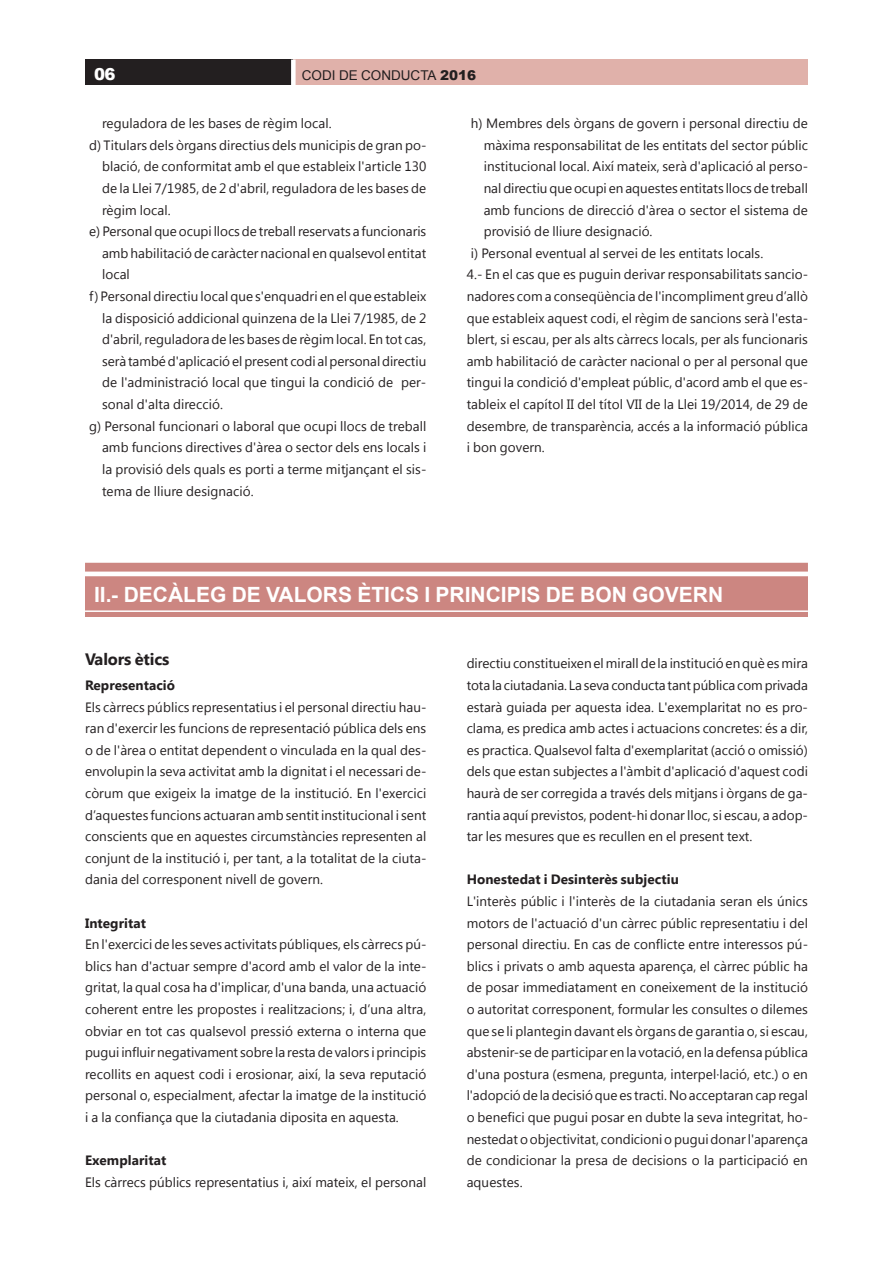
<style>
.page{position:relative;width:893px;height:1263px;background:#fff}
.page>*{position:absolute;margin:0;border:0;box-sizing:border-box;transform-origin:0 0}
.t1{font:700 21px "Arial";color:#fff}
.t2{font:700 16.5px "Segoe UI";letter-spacing:-.01em;color:#231f20}
.t3{font:900 16.5px "Arial";color:#fff}
.t4{font:13.5px/21.6px "Segoe UI";letter-spacing:.005em;color:#231f20;text-align:justify}
.t5{font:700 13.5px "Segoe UI";letter-spacing:.005em;color:#231f20}
.t6{font:13.5px "Arial";color:#231f20}
.s1{font-weight:900}
</style>
<div class="page">
<div style="left:85px;top:576px;width:723px;height:41px;background:#cc8681"></div>
<div style="left:85px;top:563px;width:723px;height:9px;background:#cc8681"></div>
<hr style="left:85px;top:610px;width:723px;height:2px;background:#fff">
<div style="left:85px;top:60px;width:282px;height:25px;background:#231f20"></div>
<div style="left:293px;top:60px;width:515px;height:25px;background:#e0b1aa"></div>
<div style="left:291px;top:60px;width:5px;height:25px;background:#fff"></div>
<p class="t3" style="left:94px;top:62px;width:23px">06</p>
<p class="t6" style="left:302px;top:68px;width:176px">CODI DE CONDUCTA <span class="s1">2016</span></p>
<p class="t4" style="left:102px;top:112px;width:231px">reguladora de les bases de règim local.</p>
<p class="t4" style="left:89px;top:133px;width:339px">d) Titulars dels òrgans directius dels municipis de gran po-</p>
<p class="t4" style="left:102px;top:155px;width:326px">blació, de conformitat amb el que estableix l'article 130</p>
<p class="t4" style="left:102px;top:177px;width:326px">de la Llei 7/1985, de 2 d'abril, reguladora de les bases de</p>
<p class="t4" style="left:102px;top:198px;width:70px">règim local.</p>
<p class="t4" style="left:89px;top:220px;width:338px">e) Personalqueocupi llocsde treballreservats a funcionaris</p>
<p class="t4" style="left:102px;top:241px;width:326px">amb habilitació de caràcter nacional en qualsevol entitat</p>
<p class="t4" style="left:102px;top:263px;width:29px">local</p>
<p class="t4" style="left:89px;top:285px;width:338px">f) Personal directiu local que s'enquadri en el que estableix</p>
<p class="t4" style="left:102px;top:306px;width:326px">la disposició addicional quinzena de la Llei 7/1985, de 2</p>
<p class="t4" style="left:102px;top:328px;width:326px">d'abril,reguladora de les bases de règim local. En tot cas,</p>
<p class="t4" style="left:102px;top:349px;width:326px">serà tambéd'aplicacióelpresent codi alpersonaldirectiu</p>
<p class="t4" style="left:102px;top:371px;width:326px">de l'administració local que tingui la condició de per-</p>
<p class="t4" style="left:102px;top:393px;width:122px">sonal d'alta direcció.</p>
<p class="t4" style="left:89px;top:414px;width:338px">g) Personal funcionari o laboral que ocupi llocs de treball</p>
<p class="t4" style="left:102px;top:436px;width:326px">amb funcions directives d'àrea o sector dels ens locals i</p>
<p class="t4" style="left:102px;top:457px;width:326px">la provisió dels quals es porti a terme mitjançant el sis-</p>
<p class="t4" style="left:102px;top:479px;width:153px">tema de lliure designació.</p>
<p class="t4" style="left:471px;top:112px;width:339px">h) Membres dels òrgans de govern i personal directiu de</p>
<p class="t4" style="left:484px;top:133px;width:326px">màxima responsabilitat de les entitats del sector públic</p>
<p class="t4" style="left:484px;top:155px;width:326px">institucional local. Així mateix, serà d'aplicació al perso-</p>
<p class="t4" style="left:484px;top:177px;width:326px">naldirectiuqueocupi en aquestes entitats llocsde treball</p>
<p class="t4" style="left:484px;top:198px;width:326px">amb funcions de direcció d'àrea o sector el sistema de</p>
<p class="t4" style="left:484px;top:220px;width:170px">provisió de lliure designació.</p>
<p class="t4" style="left:471px;top:241px;width:294px">i) Personal eventual al servei de les entitats locals.</p>
<p class="t4" style="left:467px;top:263px;width:343px">4.- En el cas que es puguin derivar responsabilitats sancio-</p>
<p class="t4" style="left:467px;top:285px;width:343px">nadores com a conseqüència de l'incompliment greu d’allò</p>
<p class="t4" style="left:467px;top:306px;width:343px">que estableix aquest codi, el règim de sancions serà l'esta-</p>
<p class="t4" style="left:467px;top:328px;width:343px">blert, si escau, per als alts càrrecs locals, per als funcionaris</p>
<p class="t4" style="left:467px;top:349px;width:343px">amb habilitació de caràcter nacional o per al personal que</p>
<p class="t4" style="left:467px;top:371px;width:343px">tingui la condició d'empleat públic, d'acord amb el que es-</p>
<p class="t4" style="left:467px;top:393px;width:343px">tableix el capítol II del títol VII de la Llei 19/2014, de 29 de</p>
<p class="t4" style="left:467px;top:414px;width:343px">desembre, de transparència, accés a la informació pública</p>
<p class="t4" style="left:467px;top:436px;width:80px">i bon govern.</p>
<h1 class="t1" style="left:94px;top:583px;width:631px">II.- DECÀLEG DE VALORS ÈTICS I PRINCIPIS DE BON GOVERN</h1>
<p class="t2" style="left:85px;top:647px;width:86px">Valors ètics</p>
<p class="t5" style="left:85px;top:675px;width:92px">Representació</p>
<p class="t4" style="left:85px;top:695px;width:343px">Els càrrecs públics representatius i el personal directiu hau&shy;ran d'exercir les funcions de representació pública dels ens o de l'àrea o entitat dependent o vinculada en la qual des&shy;envolupin la seva activitat amb la dignitat i el necessari de&shy;còrum que exigeix la imatge de la institució. En l'exercici d’aquestes funcions actuaran amb sentitinstitucional i sent conscients que en aquestes circumstàncies representen al conjunt de la institució i, per tant, a la totalitat de la ciuta&shy;dania del corresponent nivell de govern.</p>
<p class="t5" style="left:85px;top:913px;width:62px">Integritat</p>
<p class="t4" style="left:85px;top:933px;width:343px">En l'exercici de les seves activitats públiques, els càrrecs pú&shy;blics han d'actuar sempre d'acord amb el valor de la inte&shy;gritat, la qual cosa ha d'implicar, d'una banda, una actuació coherent entre les propostes i realitzacions; i, d’una altra, obviar en tot cas qualsevol pressió externa o interna que pugui influir negativament sobre la restade valors iprincipis recollits en aquest codi i erosionar, així, la seva reputació personal o, especialment, afectar la imatge de la institució i a la confiança que la ciutadania diposita en aquesta.</p>
<p class="t5" style="left:85px;top:1150px;width:83px">Exemplaritat</p>
<p class="t4" style="left:85px;top:1170px;width:343px">Els càrrecs públics representatius i, així mateix, el personal</p>
<p class="t4" style="left:467px;top:652px;width:343px">directiuconstitueixenelmirallde la institucióenquè esmira tota la ciutadania. La seva conducta tantpública comprivada estarà guiada per aquesta idea. L'exemplaritat no es pro&shy;clama, es predica amb actes i actuacions concretes: és a dir, es practica. Qualsevol falta d'exemplaritat (acció o omissió) dels que estan subjectes a l'àmbit d'aplicació d'aquest codi haurà de ser corregida a través dels mitjans i òrgans de ga&shy;rantia aquí previstos, podent-hi donar lloc, si escau, a adop&shy;tar les mesures que es recullen en el present text.</p>
<p class="t5" style="left:467px;top:870px;width:214px">Honestedat i Desinterès subjectiu</p>
<p class="t4" style="left:467px;top:889px;width:343px">L'interès públic i l'interès de la ciutadania seran els únics motors de l'actuació d'un càrrec públic representatiu i del personal directiu. En cas de conflicte entre interessos pú&shy;blics i privats o amb aquesta aparença, el càrrec públic ha de posar immediatament en coneixement de la institució o autoritat corresponent, formular les consultes o dilemes que se li plantegin davant els òrgans de garantia o, si escau, abstenir-se de participar en la votació, en la defensa pública d'una postura (esmena, pregunta, interpel·lació, etc.) o en l'adopcióde ladecisióque es tracti.Noacceptaran capregal o benefici que pugui posar en dubte la seva integritat, ho&shy;nestedat o objectivitat, condicioni o pugui donarl'aparença de condicionar la presa de decisions o la participació en aquestes.</p>
</div>
